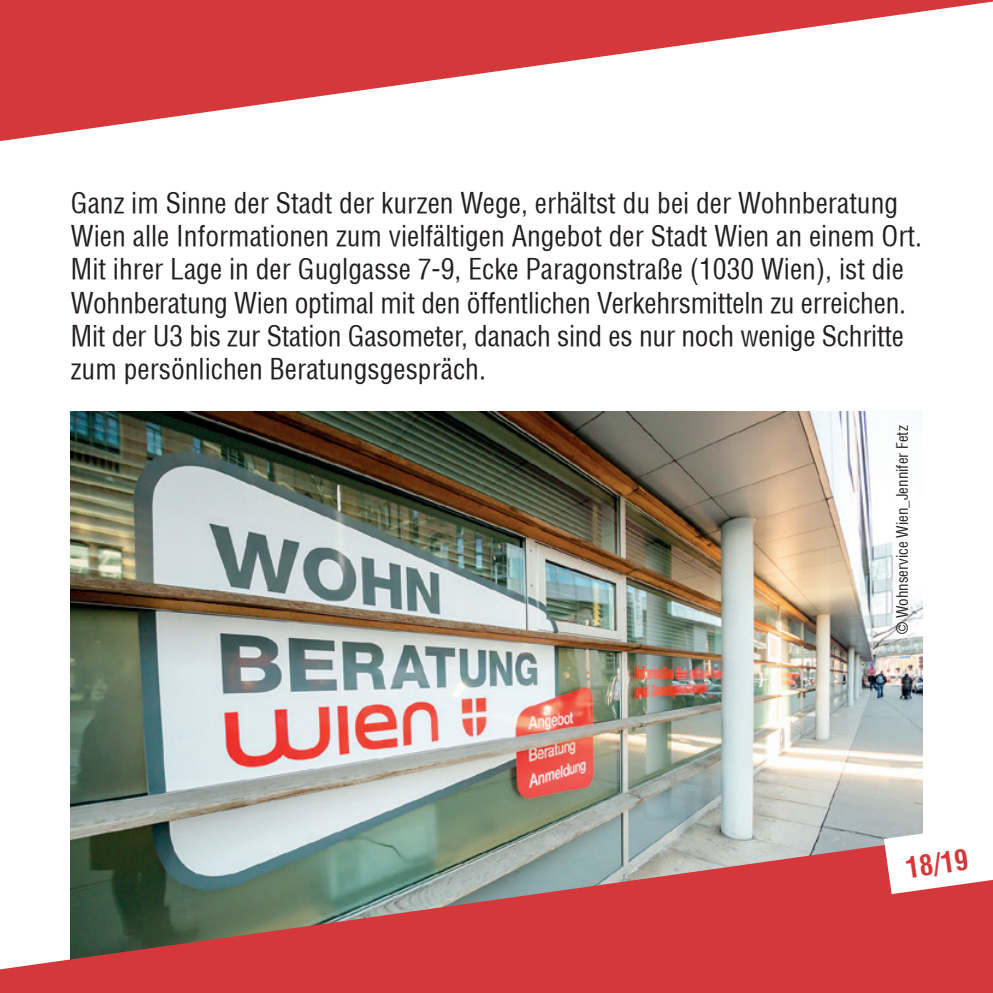
<style>
.page{position:relative;width:993px;height:993px;background:#fff}
.page>*{position:absolute;margin:0;border:0;box-sizing:border-box;transform-origin:0 0}
.t1{font:condensed 27.5px/33px "Helvetica";color:#231f20}
.t2{font:700 condensed 27.5px "Helvetica";color:#d5383a}
.t3{font:condensed 15px "Helvetica";color:#231f20}
</style>
<div class="page">
<img style="left:71px;top:411px;width:850px;height:418px">
<svg style="left:0;top:0;width:992px;height:141px;fill:#d5383a"></svg>
<svg style="left:0;top:829px;width:992px;height:163px;fill:#d5383a"></svg>
<svg style="left:883px;top:823px;width:109px;height:70px"></svg>
<p class="t1" style="left:71px;top:187px;width:852px">Ganz im Sinne der Stadt der kurzen Wege, erhältst du bei der Wohnberatung Wien alle Informationen zum vielfältigen Angebot der Stadt Wien an einem Ort.<br>Mit ihrer Lage in der Guglgasse 7-9, Ecke Paragonstraße (1030 Wien), ist die Wohnberatung Wien optimal mit den öffentlichen Verkehrsmitteln zu erreichen.<br>Mit der U3 bis zur Station Gasometer, danach sind es nur noch wenige Schritte zum persönlichen Beratungsgespräch.</p>
<p class="t3" style="left:892px;top:633px;width:210px;rotate:-90deg">© Wohnservice Wien_Jennifer Fetz</p>
<p class="t2" style="left:903px;top:850px;width:64px;rotate:-8deg">18/19</p>
</div>
